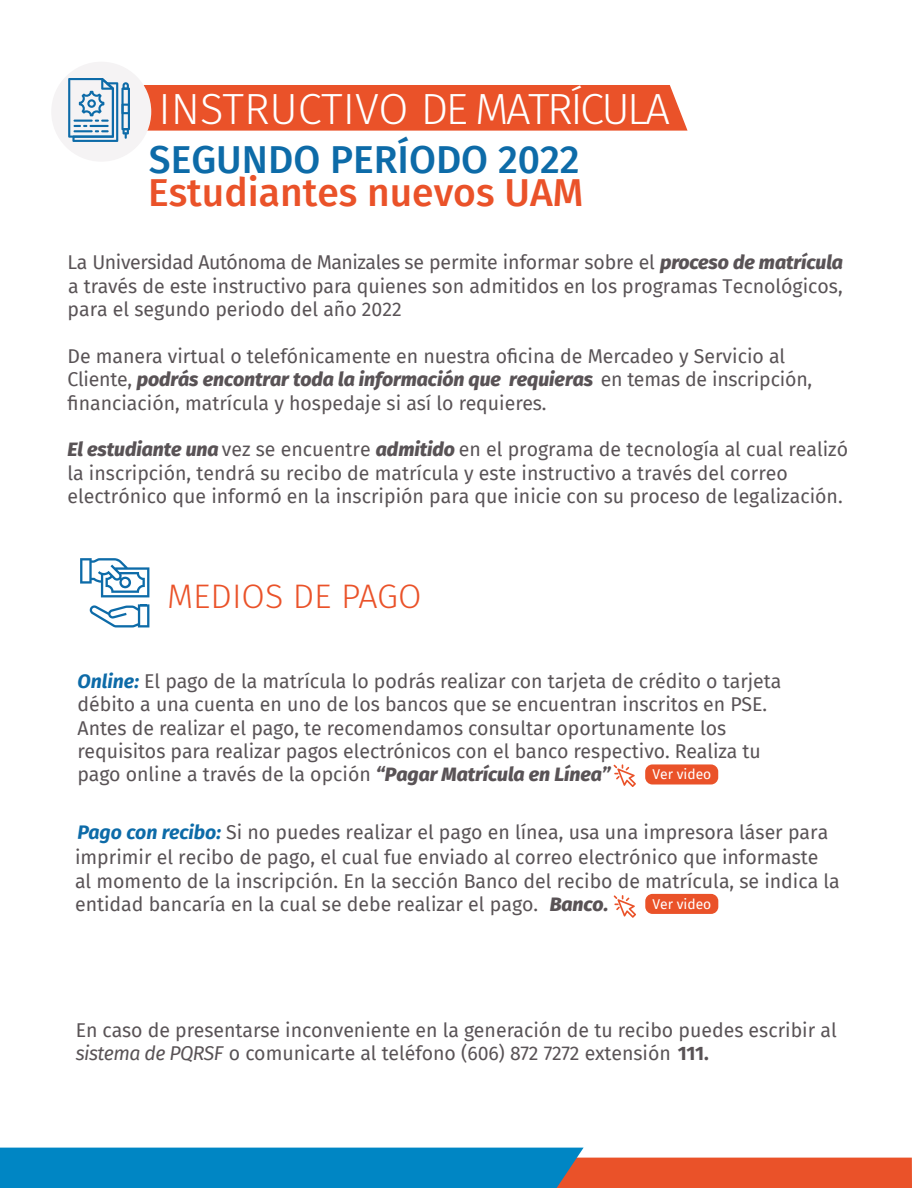
<style>
.page{position:relative;width:918px;height:1188px;background:#fff}
.page>*{position:absolute;margin:0;border:0;box-sizing:border-box;transform-origin:0 0}
.t1{font:300 43.5px "Fira Sans";letter-spacing:-.025em;color:#fff}
.t2{font:500 39px "Fira Sans";color:#ea5229}
.t3{font:500 39px "Fira Sans";color:#0d6ba8}
.t4{font:300 33.9px "Fira Sans";color:#ea5229}
.t5{font:19.5px/23.4px "Fira Sans";color:#595356}
.t6{font:italic 800 19.5px "Fira Sans";letter-spacing:-.005em;color:#595356}
.t7{font:13.8px "Fira Sans";color:#fff}
.s1{font-weight:800;font-style:italic}
.s2{font-weight:700;font-style:italic;color:#0d6ba8}
.s3{font-style:italic}
.s4{font-weight:700}
</style>
<div class="page">
<div style="left:144px;top:85px;width:544px;height:46px;background:#ea5229"></div>
<div style="left:51px;top:62px;width:100px;height:100px;background:#f5f3f4;border-radius:50%"></div>
<svg style="left:68px;top:78px;width:62px;height:64px"></svg>
<div style="left:363px;top:1158px;width:549px;height:30px;background:#ea5229"></div>
<div style="left:0;top:1148px;width:584px;height:40px;background:#0086c4"></div>
<svg style="left:80px;top:558px;width:69px;height:39px"></svg>
<svg style="left:90px;top:604px;width:59px;height:23px"></svg>
<svg style="left:614px;top:895px;width:22px;height:23px"></svg>
<svg style="left:614px;top:764px;width:22px;height:23px"></svg>
<div style="left:645px;top:764px;width:73px;height:21px;background:#ea5229;border-radius:7px"></div>
<div style="left:645px;top:894px;width:73px;height:20px;background:#ea5229;border-radius:7px"></div>
<h1 class="t1" style="left:158px;top:78px;width:513px">INSTRUCTIVO DE MATRÍCULA</h1>
<h2 class="t3" style="left:149px;top:128px;width:432px">SEGUNDO PERÍODO 2022</h2>
<h2 class="t2" style="left:148px;top:161px;width:437px">Estudiantes nuevos UAM</h2>
<p class="t5" style="left:68px;top:250px;width:777px;text-align:justify">La Universidad Autónoma de Manizales se permite informar sobre el <span class="s1">proceso de matrícula </span>a través de este instructivo para quienes son admitidos en los programas Tecnológicos, para el segundo periodo del año 2022</p>
<p class="t5" style="left:68px;top:344px;width:746px">De manera virtual o telefónicamente en nuestra oficina de Mercadeo y Servicio al<br>Cliente, <span class="s1">podrás encontrar toda la información que requieras</span> en temas de inscripción, financiación, matrícula y hospedaje si así lo requieres.</p>
<p class="t5" style="left:68px;top:437px;width:782px"><span class="s1">El estudiante una</span> vez se encuentre <span class="s1">admitido</span> en el programa de tecnología al cual realizó la inscripción, tendrá su recibo de matrícula y este instructivo a través del correo electrónico que informó en la inscripión para que inicie con su proceso de legalización.</p>
<h3 class="t4" style="left:167px;top:572px;width:256px">MEDIOS DE PAGO</h3>
<p class="t5" style="left:78px;top:669px;width:705px"><span class="s2">Online:</span> El pago de la matrícula lo podrás realizar con tarjeta de crédito o tarjeta débito a una cuenta en uno de los bancos que se encuentran inscritos en PSE.<br>Antes de realizar el pago, te recomendamos consultar oportunamente los requisitos para realizar pagos electrónicos con el banco respectivo. Realiza tu pago online a través de la opción <span class="s1">“Pagar Matrícula en Línea”</span></p>
<p class="t5" style="left:78px;top:820px;width:752px"><span class="s2">Pago con recibo:</span> Si no puedes realizar el pago en línea, usa una impresora láser para</p>
<p class="t7" style="left:652px;top:764px;width:60px">Ver video</p>
<p class="t5" style="left:75px;top:845px;width:766px">imprimir el recibo de pago, el cual fue enviado al correo electrónico que informaste<br>al momento de la inscripción. En la sección Banco del recibo de matrícula, se indica la entidad bancaría en la cual se debe realizar el pago.</p>
<p class="t6" style="left:550px;top:887px;width:60px">Banco.</p>
<p class="t7" style="left:653px;top:893px;width:60px">Ver video</p>
<p class="t5" style="left:76px;top:1018px;width:763px">En caso de presentarse inconveniente en la generación de tu recibo puedes escribir al <span class="s3">sistema de PQRSF</span> o comunicarte al teléfono (606) 872 7272 extensión <span class="s4">111.</span></p>
</div>
